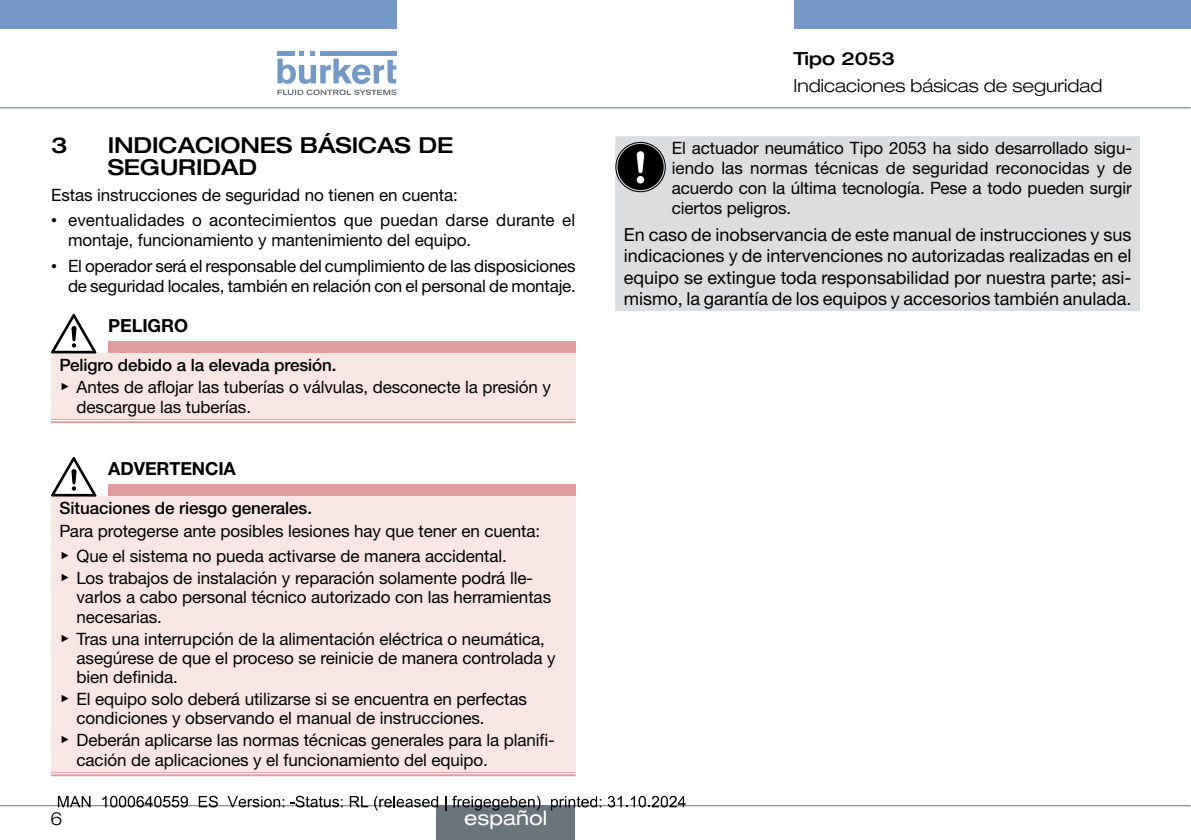
<style>
.page{position:relative;width:1191px;height:840px;background:#fff}
.page>*{position:absolute;margin:0;border:0;box-sizing:border-box;transform-origin:0 0}
.t1{font:500 expanded 22px/22px "Helvetica Neue LTW1 G";letter-spacing:-.005em;color:#000}
.t2{font:expanded 20px "Helvetica Neue LTW1 G";color:#fff}
.t3{font:18px/21.6px "Helvetica Neue LTW1 G";color:#000;text-align:justify}
.t4{font:300 expanded 18px "Helvetica Neue LTW1 G";color:#000}
.t5{font:700 18px "Helvetica Neue LTW1 G";letter-spacing:-.005em;color:#000}
.t6{font:500 expanded 18px "Helvetica Neue LTW1 G";color:#000}
.t7{font:17px/19.2px "Helvetica Neue LTW1 G";letter-spacing:-.005em;color:#000}
.t8{font:500 17px "Helvetica Neue LTW1 G";letter-spacing:-.005em;color:#000}
.s1{font-family:"Arial Unicode MS"}
.s2{font-weight:500}
</style>
<div class="page">
<svg style="left:1190px;top:0;width:1px;height:28px"></svg>
<div style="left:0;top:0;width:396px;height:28px;background:#7399c6"></div>
<div style="left:793px;top:0;width:397px;height:28px;background:#7399c6"></div>
<svg style="left:277px;top:51px;width:119px;height:44px"></svg>
<hr style="left:0;top:107px;width:1190px;height:1px;background:#6a747b">
<div style="left:108px;top:341px;width:467px;height:12px;background:#df9e9e"></div>
<div style="left:51px;top:353px;width:524px;height:68px;background:#f7e6e3"></div>
<hr style="left:51px;top:419px;width:57px;height:4px;background:#fff">
<hr style="left:108px;top:419px;width:467px;height:4px;background:#fff">
<hr style="left:51px;top:419px;width:57px;height:1px;background:#df9e9e">
<hr style="left:51px;top:421px;width:57px;height:2px;background:#df9e9e">
<hr style="left:108px;top:419px;width:467px;height:1px;background:#df9e9e">
<hr style="left:108px;top:421px;width:467px;height:2px;background:#df9e9e">
<svg style="left:51px;top:313px;width:45px;height:40px"></svg>
<div style="left:108px;top:484px;width:467px;height:12px;background:#df9e9e"></div>
<div style="left:51px;top:496px;width:524px;height:277px;background:#f7e6e3"></div>
<hr style="left:51px;top:771px;width:57px;height:4px;background:#e1a6a6">
<hr style="left:108px;top:771px;width:467px;height:4px;background:#e1a6a6">
<hr style="left:51px;top:771px;width:57px;height:1px;background:#df9e9e">
<hr style="left:51px;top:773px;width:57px;height:2px;background:#df9e9e">
<hr style="left:108px;top:771px;width:467px;height:1px;background:#df9e9e">
<hr style="left:108px;top:773px;width:467px;height:2px;background:#df9e9e">
<svg style="left:51px;top:456px;width:45px;height:40px"></svg>
<div style="left:615px;top:136px;width:525px;height:175px;background:#dcddde"></div>
<div style="left:615px;top:142px;width:51px;height:50px;border:1px solid #000;border-radius:50%"></div>
<div style="left:617px;top:144px;width:46px;height:46px;background:#000;border-radius:50%"></div>
<div style="left:636px;top:176px;width:8px;height:7px;background:#fff;border-radius:50%"></div>
<svg style="left:636px;top:151px;width:8px;height:22px"></svg>
<hr style="left:0;top:804px;width:1190px;height:1px;background:#6a747b">
<div style="left:436px;top:805px;width:139px;height:34px;background:#6a747b"></div>
<svg style="left:58px;top:796px;width:32px;height:10px"></svg>
<svg style="left:102px;top:795px;width:86px;height:12px"></svg>
<svg style="left:199px;top:795px;width:19px;height:12px"></svg>
<svg style="left:228px;top:796px;width:56px;height:11px"></svg>
<svg style="left:290px;top:795px;width:52px;height:12px"></svg>
<svg style="left:350px;top:796px;width:18px;height:10px"></svg>
<svg style="left:374px;top:795px;width:64px;height:15px"></svg>
<svg style="left:445px;top:796px;width:1px;height:14px"></svg>
<svg style="left:452px;top:795px;width:88px;height:15px"></svg>
<svg style="left:551px;top:796px;width:50px;height:14px"></svg>
<svg style="left:608px;top:795px;width:77px;height:12px"></svg>
<p class="t1" style="left:51px;top:133px;width:18px">3</p>
<p class="t1" style="left:108px;top:133px;width:347px">INDICACIONES BÁSICAS DE<br>SEGURIDAD</p>
<p class="t7" style="left:51px;top:185px;width:408px">Estas instrucciones de seguridad no tienen en cuenta:</p>
<p class="t7" style="left:68px;top:210px;width:509px;line-height:20px;text-indent:-17px"><span class="s1">•</span> eventualidades o acontecimientos que puedan darse durante el montaje, funcionamiento y mantenimiento del equipo.</p>
<p class="t7" style="left:51px;top:256px;width:526px;line-height:20px;text-align:right"><span class="s1">•</span> El operador será el responsable del cumplimiento de las disposiciones de seguridad locales, también en relación con el personal de montaje.</p>
<p class="t5" style="left:108px;top:314px;width:81px">PELIGRO</p>
<p class="t7" style="left:60px;top:354px;width:493px;line-height:22px"><span class="s2">Peligro debido a la elevada presión.<br></span><span class="s1">▶</span> Antes de aflojar las tuberías o válvulas, desconecte la presión y</p>
<p class="t7" style="left:77px;top:396px;width:176px">descargue las tuberías.</p>
<p class="t5" style="left:108px;top:457px;width:129px">ADVERTENCIA</p>
<p class="t8" style="left:60px;top:498px;width:254px">Situaciones de riesgo generales.</p>
<p class="t7" style="left:60px;top:518px;width:482px;line-height:24.8px">Para protegerse ante posibles lesiones hay que tener en cuenta: <span class="s1">▶</span> Que el sistema no pueda activarse de manera accidental.</p>
<p class="t7" style="left:77px;top:568px;width:476px;text-indent:-17px"><span class="s1">▶</span> Los trabajos de instalación y reparación solamente podrá lle&shy;varlos a cabo personal técnico autorizado con las herramientas necesarias.</p>
<p class="t7" style="left:77px;top:628px;width:481px;text-indent:-17px"><span class="s1">▶</span> Tras una interrupción de la alimentación eléctrica o neumática, asegúrese de que el proceso se reinicie de manera controlada y bien definida.</p>
<p class="t7" style="left:77px;top:689px;width:452px;text-indent:-17px"><span class="s1">▶</span> El equipo solo deberá utilizarse si se encuentra en perfectas condiciones y observando el manual de instrucciones.</p>
<p class="t7" style="left:77px;top:730px;width:480px;text-indent:-17px"><span class="s1">▶</span> Deberán aplicarse las normas técnicas generales para la planifi&shy;cación de aplicaciones y el funcionamiento del equipo.</p>
<p class="t4" style="left:51px;top:807px;width:14px">6</p>
<p class="t2" style="left:464px;top:805px;width:84px">español</p>
<p class="t6" style="left:793px;top:47px;width:103px">Tipo 2053</p>
<p class="t4" style="left:793px;top:74px;width:311px">Indicaciones básicas de seguridad</p>
<p class="t7" style="left:671px;top:138px;width:462px;line-height:20px;text-align:justify">El actuador neumático Tipo 2053 ha sido desarrollado sigu&shy;iendo las normas técnicas de seguridad reconocidas y de acuerdo con la última tecnología. Pese a todo pueden surgir ciertos peligros.</p>
<p class="t3" style="left:624px;top:223px;width:509px">En caso de inobservancia de este manual de instrucciones y sus indicaciones y de intervenciones no autorizadas realizadas en el equipo se extingue toda responsabilidad por nuestra parte; asi&shy;mismo, la garantía de los equipos y accesorios también anulada.</p>
</div>
